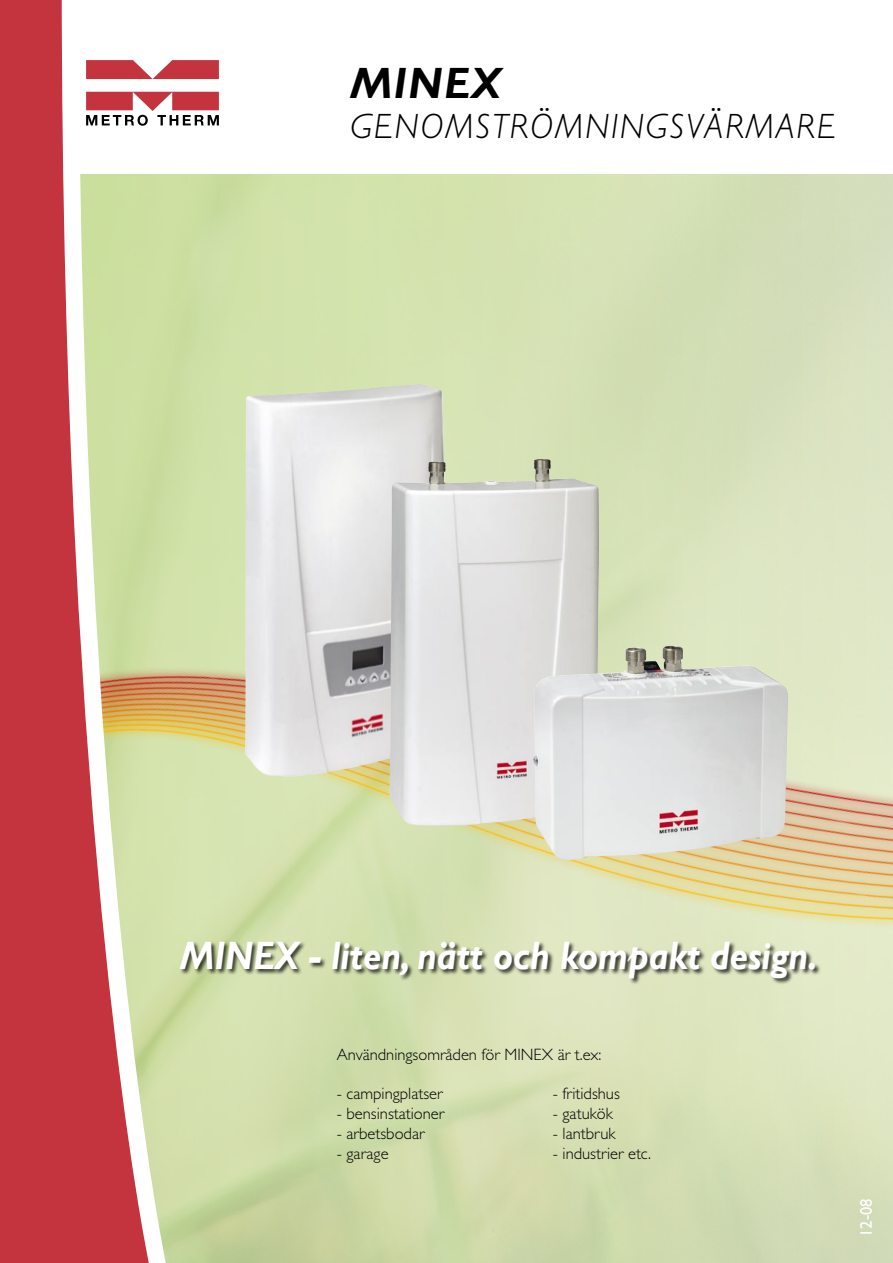
<style>
.page{position:relative;width:893px;height:1263px;background:#fff}
.page>*{position:absolute;margin:0;border:0;box-sizing:border-box;transform-origin:0 0}
.t1{font:italic 700 44.1px "Gill Sans";letter-spacing:.03em;color:#000}
.t2{font:italic 700 39.6px "Gill Sans";color:#fff;scale:.91 1}
.t3{font:italic 300 35.25px "Gill Sans";letter-spacing:.05em;color:#000}
.t4{font:300 16.5px "Gill Sans";color:#000}
.t5{font:16.5px "Gill Sans";color:#fff}
</style>
<div class="page">
<svg style="left:172px;top:60px;width:47px;height:66px"></svg>
<img style="left:172px;top:445px;width:721px;height:528px">
<img style="left:245px;top:384px;width:200px;height:393px">
<img style="left:389px;top:458px;width:210px;height:368px">
<img style="left:533px;top:645px;width:255px;height:216px">
<svg style="left:155px;top:60px;width:17px;height:1203px;background:#d3dba7"></svg>
<svg style="left:0;top:0;width:155px;height:1263px;fill:#c3343e"></svg>
<div style="left:180px;top:941px;width:642px;height:44px;background:#000;opacity:.75"></div>
<p class="t1" style="left:350px;top:58px;width:152px">MINEX</p>
<p class="t3" style="left:350px;top:106px;width:487px">GENOMSTRÖMNINGSVÄRMARE</p>
<p class="t2" style="left:180px;top:932px;width:702px">MINEX - liten, nätt och kompakt design.</p>
<p class="t4" style="left:337px;top:1045px;width:266px">Användningsområden för MINEX är t.ex:</p>
<p class="t4" style="left:337px;top:1084px;width:107px">- campingplatser</p>
<p class="t4" style="left:553px;top:1084px;width:69px">- fritidshus</p>
<p class="t4" style="left:337px;top:1104px;width:109px">- bensinstationer</p>
<p class="t4" style="left:553px;top:1104px;width:61px">- gatukök</p>
<p class="t4" style="left:337px;top:1124px;width:89px">- arbetsbodar</p>
<p class="t4" style="left:553px;top:1124px;width:64px">- lantbruk</p>
<p class="t4" style="left:337px;top:1144px;width:53px">- garage</p>
<p class="t4" style="left:553px;top:1144px;width:100px">- industrier etc.</p>
<p class="t5" style="left:857px;top:1237px;width:40px;rotate:-90deg">12-08</p>
</div>
